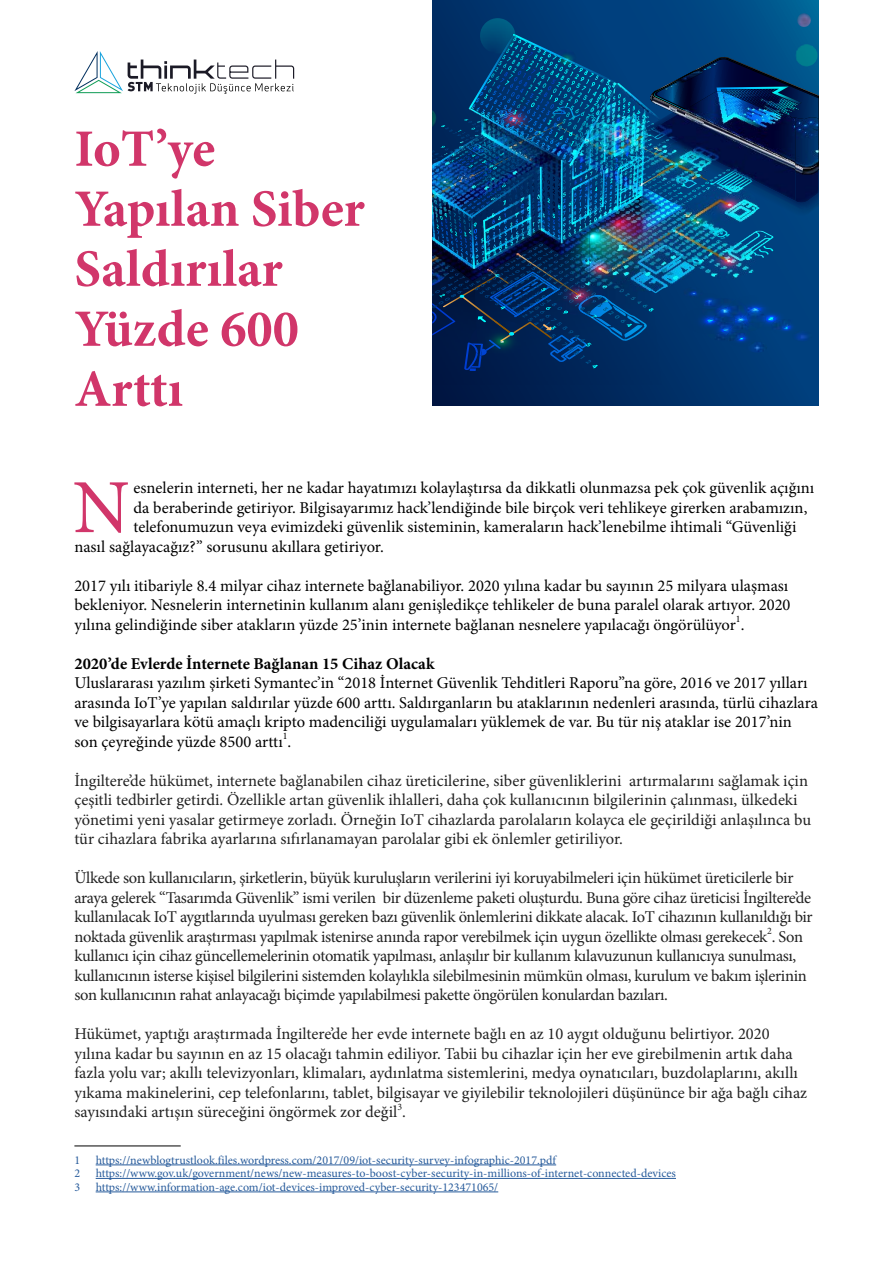
<style>
.page{position:relative;width:893px;height:1263px;background:#fff}
.page>*{position:absolute;margin:0;border:0;box-sizing:border-box;transform-origin:0 0}
.t1{font:76.5px "Minion Pro";color:#d1366a}
.t2{font:700 52.5px/60px "Minion Pro";color:#d1366a}
.t3{font:16.5px/19.5px "Minion Pro";letter-spacing:-.01em;color:#222}
.t4{font:16.5px/19.5px "Minion Pro";color:#000}
.t5{font:700 16.5px "Minion Pro";color:#000}
.t6{font:12px "Minion Pro";color:#275b9b}
.t7{font:9.9px "Minion Pro";color:#222}
.t8{font:9.9px "Minion Pro";color:#000}
.s1{font-size:16.5px}
</style>
<div class="page">
<svg style="left:74px;top:51px;width:220px;height:43px"></svg>
<hr style="left:74px;top:1146px;width:107px;height:1px;background:#000">
<hr style="left:96px;top:1164px;width:460px;height:1px;background:#275b9b">
<hr style="left:96px;top:1178px;width:580px;height:1px;background:#275b9b">
<hr style="left:96px;top:1191px;width:402px;height:1px;background:#275b9b">
<svg style="left:432px;top:0;width:387px;height:405px;background:#003871"></svg>
<img style="left:478px;top:18px;width:37px;height:16px">
<img style="left:796px;top:13px;width:16px;height:14px">
<img style="left:432px;top:34px;width:387px;height:351px">
<img style="left:716px;top:87px;width:85px;height:17px">
<img style="left:589px;top:80px;width:28px;height:139px">
<img style="left:595px;top:63px;width:180px;height:34px">
<img style="left:546px;top:292px;width:43px;height:11px">
<img style="left:432px;top:122px;width:151px;height:164px">
<img style="left:454px;top:128px;width:53px;height:28px">
<img style="left:532px;top:179px;width:57px;height:48px">
<img style="left:432px;top:104px;width:84px;height:24px">
<img style="left:795px;top:103px;width:24px;height:100px">
<h2 class="t2" style="left:74px;top:118px;width:292px">IoT’ye<br>Yapılan Siber<br>Saldırılar<br>Yüzde 600<br>Arttı</h2>
<h1 class="t1" style="left:73px;top:456px;width:58px">N</h1>
<p class="t4" style="left:134px;top:478px;width:682px">esnelerin interneti, her ne kadar hayatımızı kolaylaştırsa da dikkatli olunmazsa pek çok güvenlik açığını</p>
<p class="t4" style="left:134px;top:498px;width:675px">da beraberinde getiriyor. Bilgisayarımız hack’lendiğinde bile birçok veri tehlikeye girerken arabamızın,</p>
<p class="t4" style="left:134px;top:517px;width:664px">telefonumuzun veya evimizdeki güvenlik sisteminin, kameraların hack’lenebilme ihtimali “Güvenliği</p>
<p class="t4" style="left:74px;top:537px;width:311px">nasıl sağlayacağız?” sorusunu akıllara getiriyor.</p>
<p class="t4" style="left:74px;top:576px;width:718px">2017 yılı itibariyle 8.4 milyar cihaz internete bağlanabiliyor. 2020 yılına kadar bu sayının 25 milyara ulaşması bekleniyor. Nesnelerin internetinin kullanım alanı genişledikçe tehlikeler de buna paralel olarak artıyor. 2020 yılına gelindiğinde siber atakların yüzde 25’inin internete bağlanan nesnelere yapılacağı öngörülüyor .</p>
<p class="t8" style="left:736px;top:612px;width:6px">1</p>
<p class="t5" style="left:74px;top:652px;width:362px">2020’de Evlerde İnternete Bağlanan 15 Cihaz Olacak</p>
<p class="t4" style="left:74px;top:673px;width:745px">Uluslararası yazılım şirketi Symantec’in “2018 İnternet Güvenlik Tehditleri Raporu”na göre, 2016 ve 2017 yılları arasında IoT’ye yapılan saldırılar yüzde 600 arttı. Saldırganların bu ataklarının nedenleri arasında, türlü cihazlara ve bilgisayarlara kötü amaçlı kripto madenciliği uygulamaları yüklemek de var. Bu tür niş ataklar ise 2017’nin son çeyreğinde yüzde 8500 arttı .</p>
<p class="t8" style="left:283px;top:729px;width:6px">1</p>
<p class="t3" style="left:74px;top:771px;width:738px">İngiltere’de hükümet, internete bağlanabilen cihaz üreticilerine, siber güvenliklerini artırmalarını sağlamak için çeşitli tedbirler getirdi. Özellikle artan güvenlik ihlalleri, daha çok kullanıcının bilgilerinin çalınması, ülkedeki yönetimi yeni yasalar getirmeye zorladı. Örneğin IoT cihazlarda parolaların kolayca ele geçirildiği anlaşılınca bu tür cihazlara fabrika ayarlarına sıfırlanamayan parolalar gibi ek önlemler getiriliyor.</p>
<p class="t3" style="left:74px;top:868px;width:740px">Ülkede son kullanıcıların, şirketlerin, büyük kuruluşların verilerini iyi koruyabilmeleri için hükümet üreticilerle bir araya gelerek “Tasarımda Güvenlik” ismi verilen bir düzenleme paketi oluşturdu. Buna göre cihaz üreticisi İngiltere’de kullanılacak IoT aygıtlarında uyulması gereken bazı güvenlik önlemlerini dikkate alacak. IoT cihazının kullanıldığı bir noktada güvenlik araştırması yapılmak istenirse anında rapor verebilmek için uygun özellikte olması gerekecek . Son</p>
<p class="t7" style="left:767px;top:924px;width:6px">2</p>
<p class="t3" style="left:74px;top:946px;width:734px">kullanıcı için cihaz güncellemelerinin otomatik yapılması, anlaşılır bir kullanım kılavuzunun kullanıcıya sunulması, kullanıcının isterse kişisel bilgilerini sistemden kolaylıkla silebilmesinin mümkün olması, kurulum ve bakım işlerinin son kullanıcının rahat anlayacağı biçimde yapılabilmesi pakette öngörülen konulardan bazıları.</p>
<p class="t3" style="left:74px;top:1024px;width:734px">Hükümet, yaptığı araştırmada İngiltere’de her evde internete bağlı en az 10 aygıt olduğunu belirtiyor. 2020 yılına kadar bu sayının en az 15 olacağı tahmin ediliyor. Tabii bu cihazlar için her eve girebilmenin artık daha fazla yolu var; akıllı televizyonları, klimaları, aydınlatma sistemlerini, medya oynatıcıları, buzdolaplarını, akıllı yıkama makinelerini, cep telefonlarını, tablet, bilgisayar ve giyilebilir teknolojileri düşününce bir ağa bağlı cihaz sayısındaki artışın süreceğini öngörmek zor değil</p>
<p class="t7" style="left:397px;top:1100px;width:10px">3<span class="s1">.</span></p>
<p class="t6" style="left:74px;top:1152px;width:7px">1</p>
<p class="t6" style="left:96px;top:1152px;width:462px">https://newblogtrustlook.files.wordpress.com/2017/09/iot-security-survey-infographic-2017.pdf</p>
<p class="t6" style="left:74px;top:1165px;width:7px">2</p>
<p class="t6" style="left:96px;top:1165px;width:582px">https://www.gov.uk/government/news/new-measures-to-boost-cyber-security-in-millions-of-internet-connected-devices</p>
<p class="t6" style="left:74px;top:1179px;width:7px">3</p>
<p class="t6" style="left:96px;top:1179px;width:404px">https://www.information-age.com/iot-devices-improved-cyber-security-123471065/</p>
</div>
